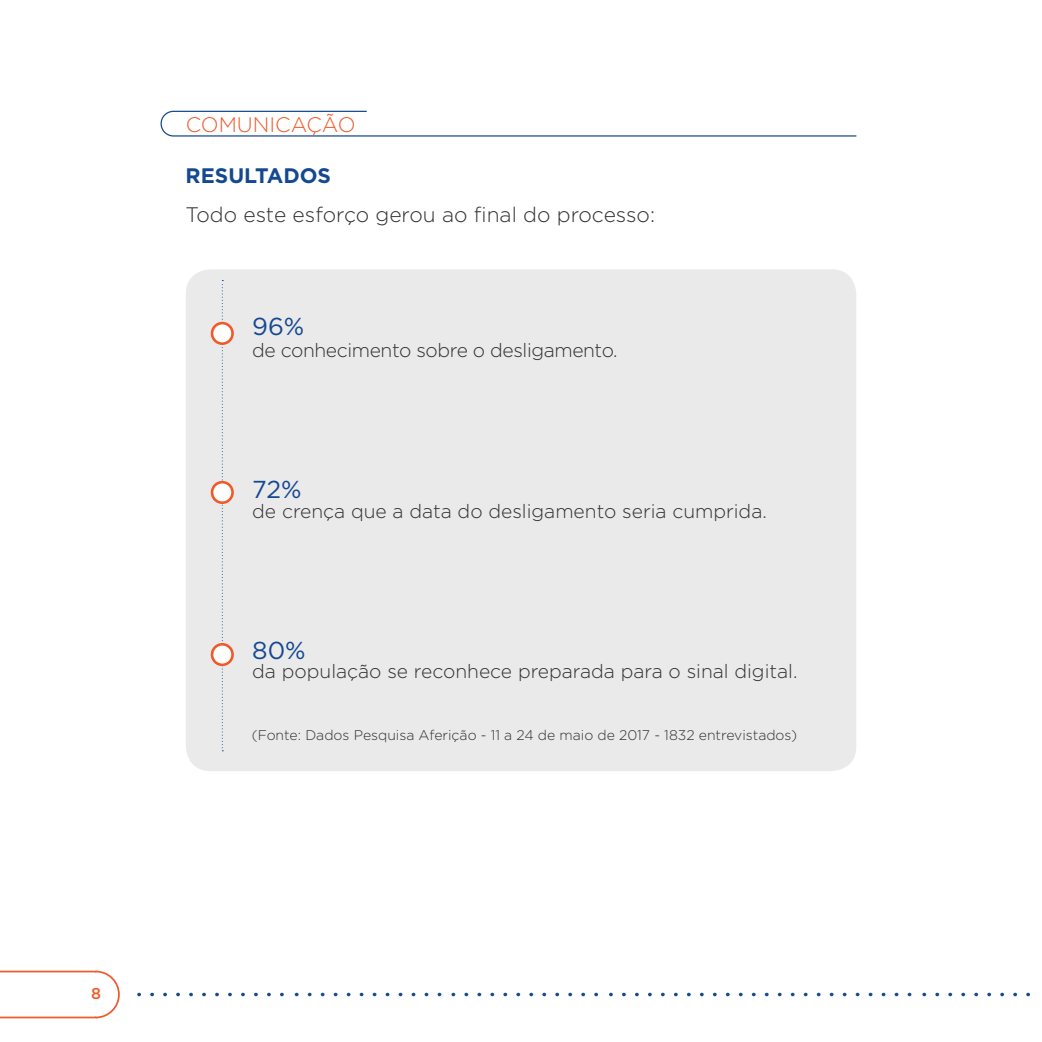
<style>
.page{position:relative;width:1042px;height:1042px;background:#fff}
.page>*{position:absolute;margin:0;border:0;box-sizing:border-box;transform-origin:0 0}
.t1{font:24.5px "Gotham";color:#154891}
.t2{font:300 21px "Gotham";color:#312f30}
.t3{font:300 21px "Gotham";color:#f15929}
.t4{font:700 21px "Gotham";color:#144990}
.t5{font:300 19.25px "Gotham";color:#312f30}
.t6{font:300 19.25px "Gotham";letter-spacing:-.02em;color:#312f30}
.t7{font:500 15.75px "Gotham";color:#f15929}
.t8{font:300 14px "Gotham";color:#312f30}
</style>
<div class="page">
<svg style="left:0;top:970px;width:120px;height:49px"></svg>
<svg style="left:437px;top:993px;width:4px;height:3px"></svg>
<svg style="left:674px;top:993px;width:4px;height:3px"></svg>
<svg style="left:987px;top:993px;width:4px;height:3px"></svg>
<svg style="left:594px;top:993px;width:4px;height:3px"></svg>
<svg style="left:907px;top:993px;width:4px;height:3px"></svg>
<svg style="left:280px;top:993px;width:4px;height:3px"></svg>
<svg style="left:516px;top:993px;width:4px;height:3px"></svg>
<svg style="left:202px;top:993px;width:4px;height:3px"></svg>
<svg style="left:424px;top:993px;width:4px;height:3px"></svg>
<svg style="left:661px;top:993px;width:4px;height:3px"></svg>
<svg style="left:974px;top:993px;width:4px;height:3px"></svg>
<svg style="left:581px;top:993px;width:4px;height:3px"></svg>
<svg style="left:894px;top:993px;width:4px;height:3px"></svg>
<svg style="left:267px;top:993px;width:4px;height:3px"></svg>
<svg style="left:503px;top:993px;width:4px;height:3px"></svg>
<svg style="left:189px;top:993px;width:4px;height:3px"></svg>
<svg style="left:726px;top:993px;width:4px;height:3px"></svg>
<svg style="left:411px;top:993px;width:4px;height:3px"></svg>
<svg style="left:648px;top:993px;width:4px;height:3px"></svg>
<svg style="left:961px;top:993px;width:4px;height:3px"></svg>
<svg style="left:568px;top:993px;width:4px;height:3px"></svg>
<svg style="left:881px;top:993px;width:4px;height:3px"></svg>
<svg style="left:254px;top:993px;width:4px;height:3px"></svg>
<svg style="left:490px;top:993px;width:4px;height:3px"></svg>
<svg style="left:176px;top:993px;width:4px;height:3px"></svg>
<svg style="left:713px;top:993px;width:4px;height:3px"></svg>
<svg style="left:1026px;top:993px;width:4px;height:3px"></svg>
<svg style="left:635px;top:993px;width:4px;height:3px"></svg>
<svg style="left:948px;top:993px;width:4px;height:3px"></svg>
<svg style="left:555px;top:993px;width:4px;height:3px"></svg>
<svg style="left:868px;top:993px;width:4px;height:3px"></svg>
<svg style="left:241px;top:993px;width:4px;height:3px"></svg>
<svg style="left:477px;top:993px;width:4px;height:3px"></svg>
<svg style="left:163px;top:993px;width:4px;height:3px"></svg>
<svg style="left:700px;top:993px;width:4px;height:3px"></svg>
<svg style="left:1013px;top:993px;width:4px;height:3px"></svg>
<svg style="left:622px;top:993px;width:4px;height:3px"></svg>
<svg style="left:935px;top:993px;width:4px;height:3px"></svg>
<svg style="left:542px;top:993px;width:4px;height:3px"></svg>
<svg style="left:855px;top:993px;width:4px;height:3px"></svg>
<svg style="left:228px;top:993px;width:4px;height:3px"></svg>
<svg style="left:464px;top:993px;width:4px;height:3px"></svg>
<svg style="left:150px;top:993px;width:4px;height:3px"></svg>
<svg style="left:687px;top:993px;width:4px;height:3px"></svg>
<svg style="left:1000px;top:993px;width:4px;height:3px"></svg>
<svg style="left:609px;top:993px;width:4px;height:3px"></svg>
<svg style="left:922px;top:993px;width:4px;height:3px"></svg>
<svg style="left:295px;top:993px;width:4px;height:3px"></svg>
<svg style="left:529px;top:993px;width:4px;height:3px"></svg>
<svg style="left:842px;top:993px;width:4px;height:3px"></svg>
<svg style="left:215px;top:993px;width:4px;height:3px"></svg>
<svg style="left:451px;top:993px;width:4px;height:3px"></svg>
<svg style="left:137px;top:993px;width:4px;height:3px"></svg>
<div style="left:186px;top:269px;width:670px;height:502px;background:#eaeaeb;border-radius:25px"></div>
<svg style="left:222px;top:280px;width:1px;height:471px"></svg>
<div style="left:212px;top:323px;width:20px;height:21px;background:#fff;border-radius:50%"></div>
<div style="left:211px;top:322px;width:23px;height:23px;border:3px solid #f15929;border-radius:50%"></div>
<div style="left:212px;top:482px;width:20px;height:21px;background:#fff;border-radius:50%"></div>
<div style="left:211px;top:481px;width:23px;height:23px;border:3px solid #f15929;border-radius:50%"></div>
<div style="left:212px;top:644px;width:20px;height:21px;background:#fff;border-radius:50%"></div>
<div style="left:211px;top:643px;width:23px;height:23px;border:3px solid #f15929;border-radius:50%"></div>
<svg style="left:160px;top:110px;width:697px;height:27px"></svg>
<p class="t3" style="left:186px;top:111px;width:171px">COMUNICAÇÃO</p>
<p class="t4" style="left:186px;top:162px;width:147px">RESULTADOS</p>
<p class="t2" style="left:186px;top:202px;width:471px">Todo este esforço gerou ao final do processo:</p>
<p class="t1" style="left:252px;top:310px;width:54px">96%</p>
<p class="t6" style="left:252px;top:338px;width:367px">de conhecimento sobre o desligamento.</p>
<p class="t1" style="left:252px;top:473px;width:51px">72%</p>
<p class="t5" style="left:252px;top:499px;width:516px">de crença que a data do desligamento seria cumprida.</p>
<p class="t1" style="left:252px;top:634px;width:55px">80%</p>
<p class="t5" style="left:252px;top:659px;width:547px">da população se reconhece preparada para o sinal digital.</p>
<p class="t8" style="left:252px;top:726px;width:547px">(Fonte: Dados Pesquisa Aferição - 11 a 24 de maio de 2017 - 1832 entrevistados)</p>
<p class="t7" style="left:91px;top:983px;width:11px">8</p>
</div>
